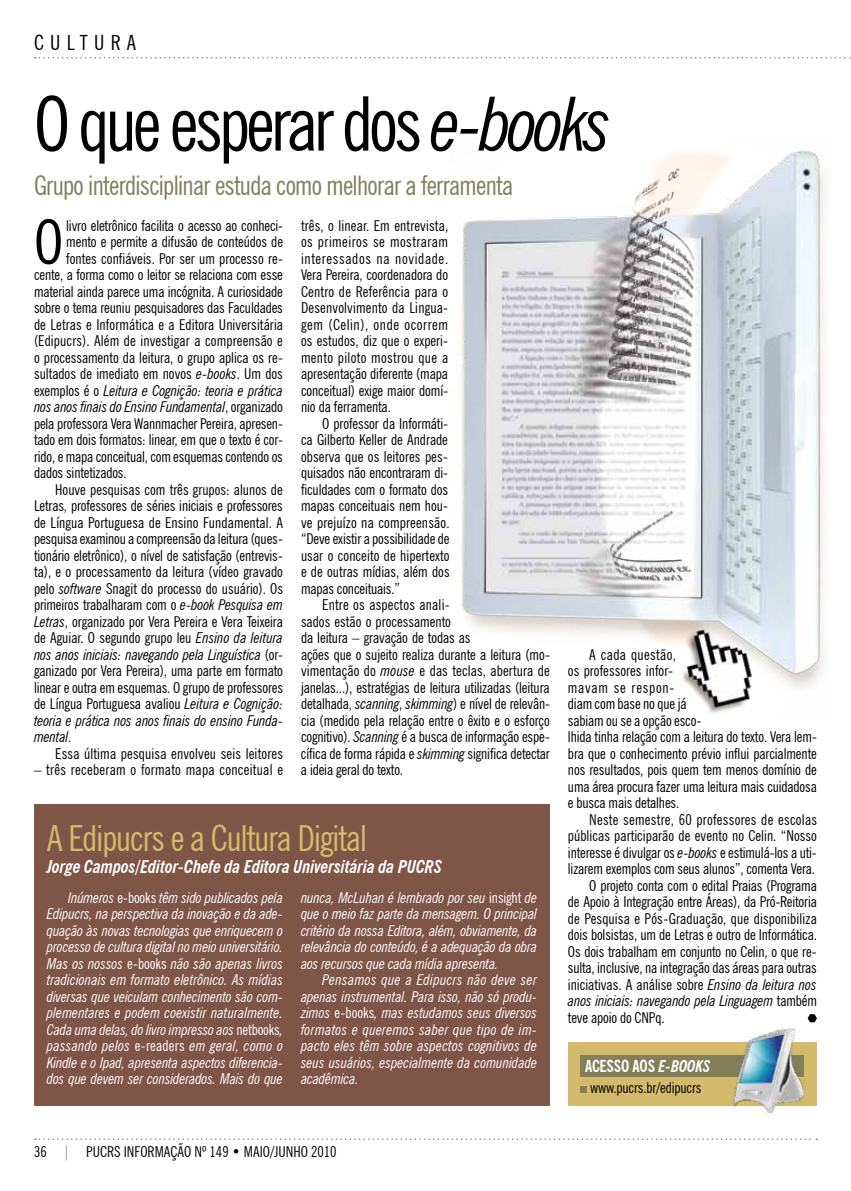
<style>
.page{position:relative;width:851px;height:1191px;background:#fff}
.page>*{position:absolute;margin:0;border:0;box-sizing:border-box;transform-origin:0 0}
.t1{font:condensed 75px "News Gothic BT";letter-spacing:-.05em;color:#000}
.t2{font:condensed 60.6px "News Gothic BT";color:#000}
.t3{font:condensed 36px "News Gothic BT";letter-spacing:-.025em;color:#d4ba6b}
.t4{font:condensed 27px "News Gothic BT";letter-spacing:-.025em;color:#827f5a}
.t5{font:condensed 21px "News Gothic BT";color:#000}
.t6{font:italic 700 condensed 18px "News Gothic BT";letter-spacing:-.01em;color:#fff}
.t7{font:700 condensed 16.5px "News Gothic BT";letter-spacing:-.01em;color:#fff}
.t8{font:condensed 15px/16.5px "News Gothic BT";letter-spacing:-.005em;color:#000;text-align:justify}
.t9{font:italic condensed 15px/16.5px "News Gothic BT";letter-spacing:-.01em;color:#fff;text-align:justify}
.t10{font:italic condensed 15px "News Gothic BT";letter-spacing:-.01em;color:#000}
.t11{font:condensed 15px "News Gothic BT";letter-spacing:.02em;color:#000}
.t12{font:condensed 15px "News Gothic BT";letter-spacing:.015em;color:#000}
.s1{font-style:italic}
.s2{font-style:normal}
.s3{color:#808285}
</style>
<div class="page">
<svg style="left:35px;top:1138px;width:782px;height:2px"></svg>
<svg style="left:35px;top:57px;width:816px;height:1px"></svg>
<svg style="left:807px;top:1014px;width:9px;height:8px"></svg>
<div style="left:34px;top:805px;width:516px;height:301px;background:#7e5547"></div>
<div style="left:568px;top:1042px;width:248px;height:64px;background:#d4ba6b"></div>
<div style="left:580px;top:1086px;width:7px;height:6px;background:#827f5a"></div>
<div style="left:580px;top:1055px;width:224px;height:21px;background:#827f5a"></div>
<img style="left:728px;top:1028px;width:77px;height:86px">
<img style="left:461px;top:150px;width:364px;height:564px">
<h3 class="t5" style="left:34px;top:30px;width:16px">cultura</h3>
<h1 class="t1" style="left:34px;top:78px;width:579px">O que esperar dos <span class="s1">e-books</span></h1>
<h3 class="t4" style="left:34px;top:168px;width:480px">Grupo interdisciplinar estuda como melhorar a ferramenta</h3>
<h2 class="t2" style="left:34px;top:205px;width:31px">O</h2>
<p class="t8" style="left:66px;top:217px;width:218px">livro eletrônico facilita o acesso ao conheci-</p>
<p class="t8" style="left:66px;top:233px;width:218px">mento e permite a difusão de conteúdos de</p>
<p class="t8" style="left:66px;top:250px;width:218px">fontes confiáveis. Por ser um processo re-</p>
<p class="t8" style="left:34px;top:266px;width:250px">cente, a forma como o leitor se relaciona com esse</p>
<p class="t8" style="left:34px;top:283px;width:250px">material ainda parece uma incógnita. A curiosidade</p>
<p class="t8" style="left:34px;top:299px;width:250px">sobre o tema reuniu pesquisadores das Faculdades</p>
<p class="t8" style="left:34px;top:316px;width:250px">de Letras e Informática e a Editora Universitária</p>
<p class="t8" style="left:34px;top:332px;width:250px">(Edipucrs). Além de investigar a compreensão e</p>
<p class="t8" style="left:34px;top:349px;width:250px">o processamento da leitura, o grupo aplica os re-</p>
<p class="t8" style="left:34px;top:365px;width:250px">sultados de imediato em novos <span class="s1">e-books</span>. Um dos</p>
<p class="t10" style="left:34px;top:381px;width:250px"><span class="s2">exemplos é o</span> Leitura e Cognição: teoria e prática</p>
<p class="t10" style="left:34px;top:398px;width:250px">nos anos finais do Ensino Fundamental<span class="s2">, organizado</span></p>
<p class="t8" style="left:34px;top:415px;width:250px">pela professora Vera Wannmacher Pereira, apresen-</p>
<p class="t8" style="left:34px;top:431px;width:250px">tado em dois formatos: linear, em que o texto é cor-</p>
<p class="t8" style="left:34px;top:448px;width:250px">rido, e mapa conceitual, com esquemas contendo os</p>
<p class="t8" style="left:34px;top:464px;width:94px">dados sintetizados.</p>
<p class="t8" style="left:55px;top:481px;width:229px">Houve pesquisas com três grupos: alunos de</p>
<p class="t8" style="left:34px;top:497px;width:250px">Letras, professores de séries iniciais e professores</p>
<p class="t8" style="left:34px;top:514px;width:250px">de Língua Portuguesa de Ensino Fundamental. A</p>
<p class="t8" style="left:34px;top:530px;width:250px">pesquisa examinou a compreensão da leitura (ques-</p>
<p class="t8" style="left:34px;top:547px;width:250px">tionário eletrônico), o nível de satisfação (entrevis-</p>
<p class="t8" style="left:34px;top:563px;width:250px">ta), e o processamento da leitura (vídeo gravado</p>
<p class="t8" style="left:34px;top:580px;width:250px">pelo <span class="s1">software</span> Snagit do processo do usuário). Os</p>
<p class="t8" style="left:34px;top:596px;width:250px">primeiros trabalharam com o <span class="s1">e-book Pesquisa em</span></p>
<p class="t8" style="left:34px;top:613px;width:250px"><span class="s1">Letras</span>, organizado por Vera Pereira e Vera Teixeira</p>
<p class="t8" style="left:34px;top:629px;width:250px">de Aguiar. O segundo grupo leu <span class="s1">Ensino da leitura</span></p>
<p class="t10" style="left:34px;top:645px;width:250px">nos anos iniciais: navegando pela Linguística <span class="s2">(or-</span></p>
<p class="t8" style="left:34px;top:662px;width:250px">ganizado por Vera Pereira), uma parte em formato</p>
<p class="t8" style="left:34px;top:679px;width:250px">linear e outra em esquemas. O grupo de professores</p>
<p class="t8" style="left:34px;top:695px;width:250px">de Língua Portuguesa avaliou <span class="s1">Leitura e Cognição:</span></p>
<p class="t10" style="left:34px;top:711px;width:250px">teoria e prática nos anos finais do ensino Funda-</p>
<p class="t10" style="left:34px;top:728px;width:39px">mental<span class="s2">.</span></p>
<p class="t8" style="left:55px;top:745px;width:229px">Essa última pesquisa envolveu seis leitores</p>
<p class="t11" style="left:34px;top:761px;width:250px">– três receberam o formato mapa conceitual e</p>
<p class="t8" style="left:301px;top:217px;width:149px">três, o linear. Em entrevista, os primeiros se mostraram interessados na novidade.<br>Vera Pereira, coordenadora do Centro de Referência para o Desenvolvimento da Lingua&shy;gem (Celin), onde ocorrem os estudos, diz que o experi&shy;mento piloto mostrou que a apresentação diferente (mapa conceitual) exige maior domí&shy;nio da ferramenta.</p>
<p class="t8" style="left:301px;top:415px;width:150px;text-indent:21px">O professor da Informáti&shy;ca Gilberto Keller de Andrade observa que os leitores pes&shy;quisados não encontraram di&shy;ficuldades com o formato dos mapas conceituais nem hou&shy;ve prejuízo na compreensão. “Deve existir a possibilidade de usar o conceito de hipertexto e de outras mídias, além dos mapas conceituais.”</p>
<p class="t8" style="left:301px;top:596px;width:250px;text-align:left;text-indent:21px">Entre os aspectos anali-<br>sados estão o processamento<br>da leitura – gravação de todas as<br>ações que o sujeito realiza durante a leitura (mo&shy;vimentação do <span class="s1">mouse</span> e das teclas, abertura de janelas...), estratégias de leitura utilizadas (leitura detalhada, <span class="s1">scanning</span>, <span class="s1">skimming</span>) e nível de relevân&shy;cia (medido pela relação entre o êxito e o esforço cognitivo). <span class="s1">Scanning</span> é a busca de informação espe&shy;cífica de forma rápida e <span class="s1">skimming</span> significa detectar a ideia geral do texto.</p>
<h3 class="t3" style="left:47px;top:816px;width:321px">A Edipucrs e a Cultura Digital</h3>
<p class="t6" style="left:47px;top:856px;width:397px">Jorge Campos/Editor-Chefe da Editora Universitária da PUCRS</p>
<p class="t9" style="left:47px;top:889px;width:238px;text-indent:21px">Inúmeros <span class="s2">e-books</span> têm sido publicados pela Edipucrs, na perspectiva da inovação e da ade&shy;quação às novas tecnologias que enriquecem o processo de cultura digital no meio universitário.<br>Mas os nossos <span class="s2">e-books</span> não são apenas livros tradicionais em formato eletrônico. As mídias diversas que veiculam conhecimento são com&shy;plementares e podem coexistir naturalmente.<br>Cada uma delas, do livro impresso aos <span class="s2">netbooks</span>, passando pelos <span class="s2">e-readers</span> em geral, como o Kindle e o Ipad, apresenta aspectos diferencia&shy;dos que devem ser considerados. Mais do que</p>
<p class="t9" style="left:301px;top:889px;width:238px">nunca, McLuhan é lembrado por seu <span class="s2">insight</span> de que o meio faz parte da mensagem. O principal critério da nossa Editora, além, obviamente, da relevância do conteúdo, é a adequação da obra aos recursos que cada mídia apresenta.</p>
<p class="t9" style="left:301px;top:971px;width:238px;text-indent:21px">Pensamos que a Edipucrs não deve ser apenas instrumental. Para isso, não só produ&shy;zimos <span class="s2">e-books</span>, mas estudamos seus diversos formatos e queremos saber que tipo de im&shy;pacto eles têm sobre aspectos cognitivos de seus usuários, especialmente da comunidade acadêmica.</p>
<p class="t8" style="left:568px;top:646px;width:250px;text-align:left;text-indent:21px">A cada questão,<br>os professores infor-<br>mavam se respon-<br>diam com base no que já<br>sabiam ou se a opção esco-<br>lhida tinha relação com a leitura do texto. Vera lem&shy;bra que o conhecimento prévio influi parcialmente nos resultados, pois quem tem menos domínio de uma área procura fazer uma leitura mais cuidadosa e busca mais detalhes.</p>
<p class="t12" style="left:589px;top:810px;width:229px">Neste semestre, 60 professores de escolas</p>
<p class="t8" style="left:568px;top:827px;width:250px">públicas participarão de evento no Celin. “Nosso</p>
<p class="t8" style="left:568px;top:844px;width:250px">interesse é divulgar os <span class="s1">e-books</span> e estimulá-los a uti-</p>
<p class="t8" style="left:568px;top:860px;width:248px">lizarem exemplos com seus alunos”, comenta Vera.</p>
<p class="t8" style="left:589px;top:877px;width:229px">O projeto conta com o edital Praias (Programa</p>
<p class="t8" style="left:568px;top:893px;width:250px">de Apoio à Integração entre Áreas), da Pró-Reitoria</p>
<p class="t8" style="left:568px;top:910px;width:250px">de Pesquisa e Pós-Graduação, que disponibiliza</p>
<p class="t8" style="left:568px;top:926px;width:250px">dois bolsistas, um de Letras e outro de Informática.</p>
<p class="t8" style="left:568px;top:943px;width:250px">Os dois trabalham em conjunto no Celin, o que re-</p>
<p class="t8" style="left:568px;top:959px;width:250px">sulta, inclusive, na integração das áreas para outras</p>
<p class="t8" style="left:568px;top:976px;width:250px">iniciativas. A análise sobre <span class="s1">Ensino da leitura nos</span></p>
<p class="t10" style="left:568px;top:991px;width:250px">anos iniciais: navegando pela Linguagem <span class="s2">também</span></p>
<p class="t8" style="left:568px;top:1009px;width:98px">teve apoio do CNPq.</p>
<p class="t7" style="left:585px;top:1056px;width:202px">O QUE É SÍNDROME METABÓLICA?</p>
<p class="t8" style="left:590px;top:1079px;width:113px">www.pucrs.br/edipucrs</p>
<p class="t7" style="left:585px;top:1056px;width:95px">ACESSO AOS <span class="s1">e-books</span></p>
<p class="t8" style="left:34px;top:1143px;width:217px">36 <span class="s3">|</span> PUCRS INFORMAÇÃO Nº 149 • maio</p>
<p class="t8" style="left:270px;top:1143px;width:68px">/junho 2010</p>
</div>
